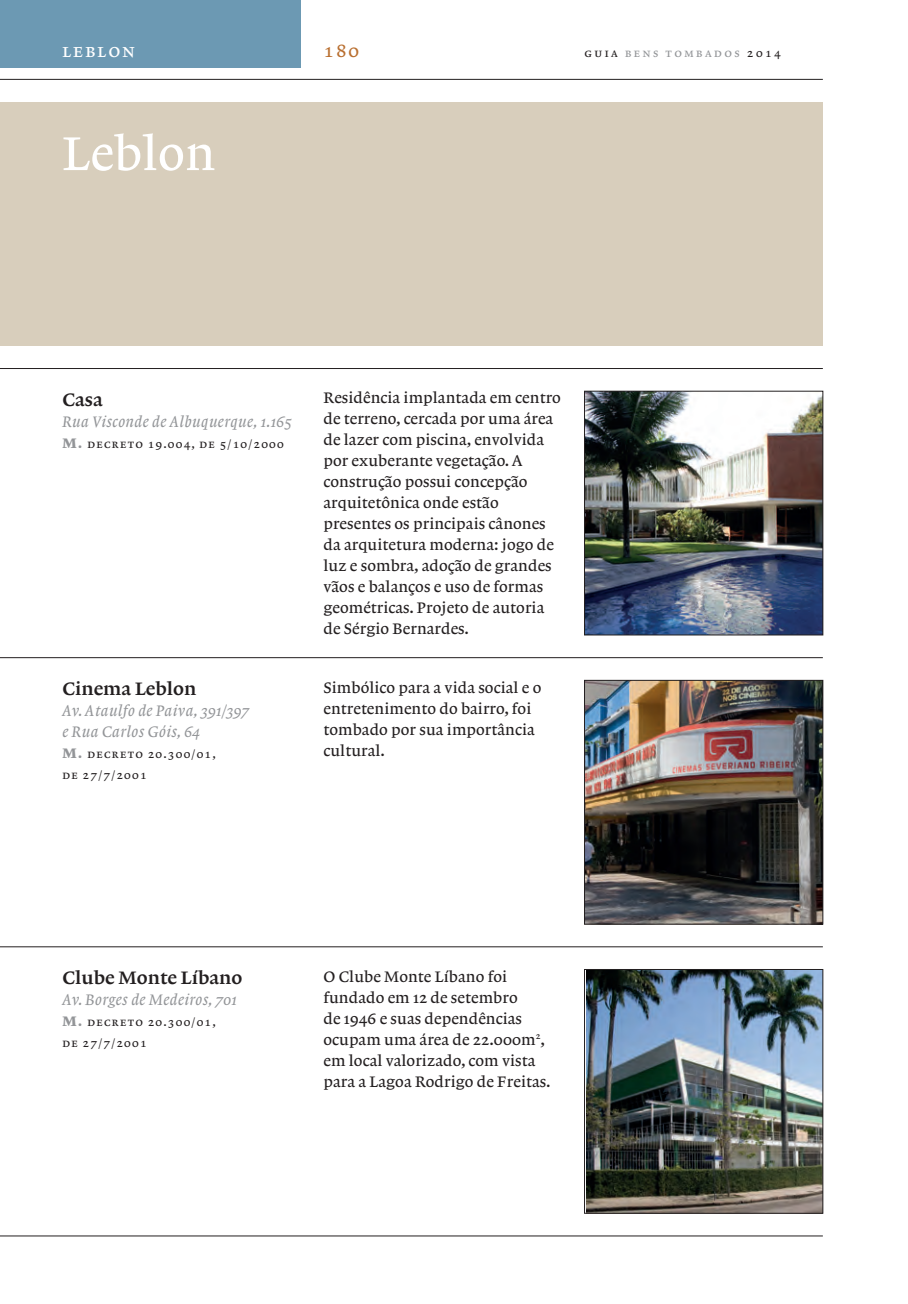
<style>
.page{position:relative;width:908px;height:1304px;background:#fff}
.page>*{position:absolute;margin:0;border:0;box-sizing:border-box;transform-origin:0 0}
.t1{font:50px "Lexicon No 1 Roman A Txt";color:#fff}
.t2{font:500 19px "Lexicon No 1 Roman C";color:#231f20}
.t3{font:19px "Lexicon No 2 Roman A Exp";letter-spacing:.105em;color:#fff}
.t4{font:19px "Lexicon No 2 Roman A Exp";color:#b96f30}
.t5{font:16px/21px "Lexicon No 1 Roman A Txt";letter-spacing:.005em;color:#231f20}
.t6{font:16px/21px "Lexicon No 1 Italic A Txt";letter-spacing:.025em;color:#939598}
.t7{font:12px/21px "Lexicon No 2 Roman A Exp";letter-spacing:.1em;color:#231f20}
.t8{font:12px "Lexicon No 2 Roman A Exp";letter-spacing:.2em;color:#939598}
.s1{color:#231f20}
.s2{font-family:"Lexicon No 2 Roman F Txt";font-size:14px;color:#939598}
</style>
<div class="page">
<div style="left:0;top:0;width:300px;height:68px;background:#6c99b3"></div>
<hr style="left:0;top:79px;width:822px;height:1px;background:#231f20">
<hr style="left:0;top:368px;width:822px;height:1px;background:#231f20">
<hr style="left:0;top:657px;width:822px;height:1px;background:#231f20">
<hr style="left:0;top:946px;width:822px;height:1px;background:#231f20">
<hr style="left:0;top:1236px;width:822px;height:1px;background:#231f20">
<div style="left:0;top:102px;width:822px;height:244px;background:#d8cebc"></div>
<img style="left:586px;top:393px;width:234px;height:240px">
<div style="left:584px;top:391px;width:238px;height:244px;border:1px solid #231f20"></div>
<img style="left:586px;top:682px;width:234px;height:240px">
<div style="left:584px;top:680px;width:238px;height:244px;border:1px solid #231f20"></div>
<img style="left:586px;top:971px;width:234px;height:241px">
<div style="left:584px;top:969px;width:238px;height:245px;border:1px solid #231f20"></div>
<p class="t3" style="left:62px;top:39px;width:74px">leblon</p>
<p class="t4" style="left:323px;top:39px;width:37px">180</p>
<p class="t8" style="left:584px;top:46px;width:198px"><span class="s1">guia</span> bens tombados <span class="s1">2014</span></p>
<h1 class="t1" style="left:62px;top:126px;width:154px">Leblon</h1>
<p class="t2" style="left:62px;top:389px;width:42px">Casa</p>
<p class="t6" style="left:62px;top:411px;width:230px">Rua Visconde de Albuquerque, 1.165</p>
<p class="t7" style="left:62px;top:434px;width:223px"><span class="s2">M.</span> decreto 19.004, de 5/10/2000</p>
<p class="t2" style="left:62px;top:678px;width:135px">Cinema Leblon</p>
<p class="t6" style="left:62px;top:700px;width:188px">Av. Ataulfo de Paiva, 391/397 e Rua Carlos Góis, 64</p>
<p class="t7" style="left:62px;top:744px;width:155px"><span class="s2">M.</span> decreto 20.300/01, de 27/7/2001</p>
<p class="t5" style="left:323px;top:388px;width:239px">Residência implantada em centro de terreno, cercada por uma área de lazer com piscina, envolvida por exuberante vegetação. A construção possui concepção arquitetônica onde estão presentes os principais cânones da arquitetura moderna: jogo de luz e sombra, adoção de grandes vãos e balanços e uso de formas geométricas. Projeto de autoria de Sérgio Bernardes.</p>
<p class="t5" style="left:323px;top:677px;width:219px">Simbólico para a vida social e o entretenimento do bairro, foi tombado por sua importância cultural.</p>
<p class="t2" style="left:62px;top:967px;width:181px">Clube Monte Líbano</p>
<p class="t6" style="left:62px;top:989px;width:176px">Av. Borges de Medeiros, 701</p>
<p class="t7" style="left:62px;top:1012px;width:155px"><span class="s2">M.</span> decreto 20.300/01, de 27/7/2001</p>
<p class="t5" style="left:323px;top:966px;width:228px">O Clube Monte Líbano foi fundado em 12 de setembro<br>de 1946 e suas dependências ocupam uma área de 22.000m<sup>2</sup>, em local valorizado, com vista para a Lagoa Rodrigo de Freitas.</p>
</div>
